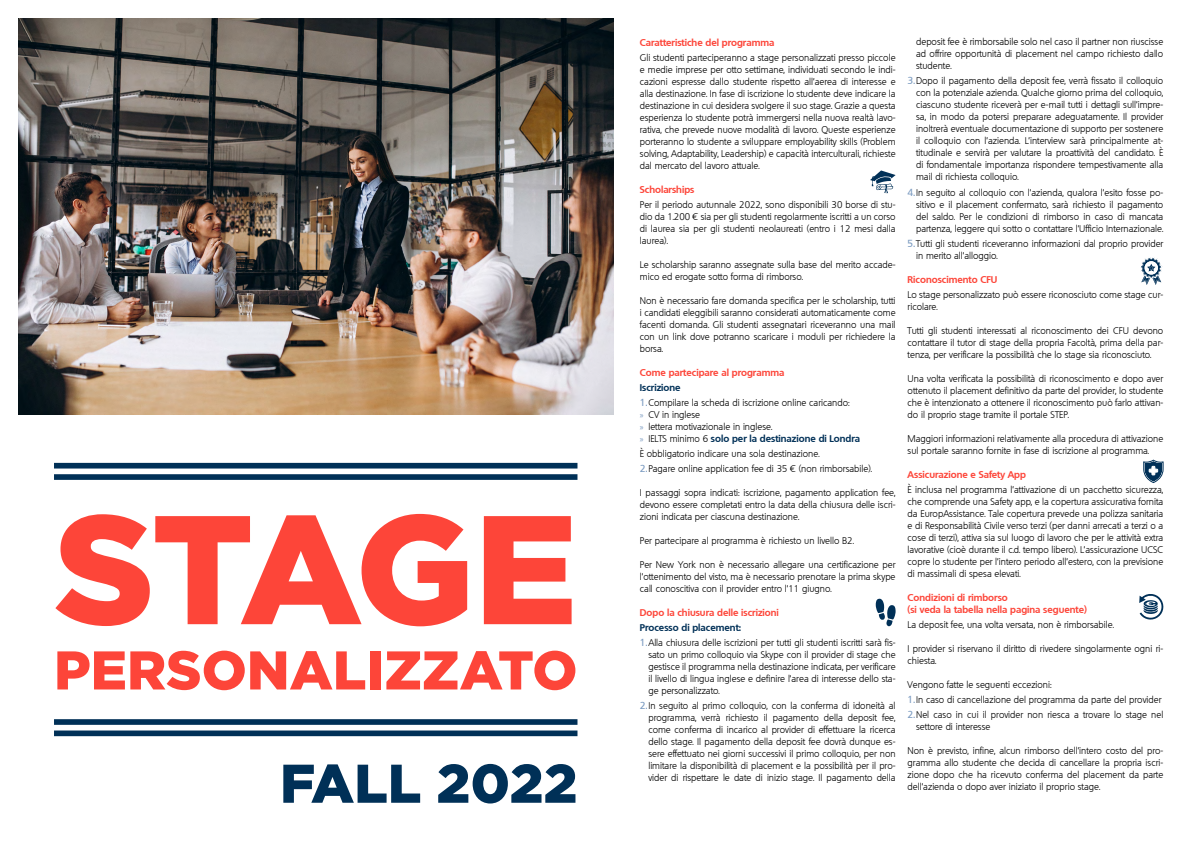
<style>
.page{position:relative;width:1191px;height:842px;background:#fff}
.page>*{position:absolute;margin:0;border:0;box-sizing:border-box;transform-origin:0 0}
.t1{font:900 154.4px "Gotham";letter-spacing:-.035em;color:#fd4539}
.t2{font:900 54.4px "Gotham";color:#fd4539}
.t3{font:900 54.4px "Gotham";color:#003057}
.t4{font:300 9.5px/12px "Quebec";color:#000;text-align:justify}
.t5{font:700 9.5px/12px "Quebec";color:#fd4539}
.s1{font-weight:700;color:#003057}
.s2{font-weight:500;font-size:10px;color:#7a9ac0}
.s3{font-family:"Myriad Pro";font-weight:400;font-size:9px;color:#7a9ac0}
</style>
<div class="page">
<img style="left:18px;top:18px;width:595px;height:397px">
<svg style="left:870px;top:170px;width:25px;height:24px"></svg>
<svg style="left:875px;top:599px;width:20px;height:27px"></svg>
<svg style="left:1143px;top:460px;width:20px;height:23px"></svg>
<svg style="left:1141px;top:257px;width:22px;height:28px"></svg>
<svg style="left:1139px;top:594px;width:25px;height:26px"></svg>
<div style="left:54px;top:730px;width:523px;height:6px;background:#003057"></div>
<div style="left:54px;top:719px;width:523px;height:6px;background:#003057"></div>
<div style="left:54px;top:474px;width:523px;height:6px;background:#003057"></div>
<div style="left:54px;top:463px;width:523px;height:5px;background:#003057"></div>
<h1 class="t1" style="left:54px;top:463px;width:525px">STAGE</h1>
<h2 class="t2" style="left:54px;top:633px;width:525px">PERSONALIZZATO</h2>
<h2 class="t3" style="left:280px;top:746px;width:299px">FALL 2022</h2>
<p class="t5" style="left:640px;top:36px;width:136px">Caratteristiche del programma</p>
<p class="t4" style="left:640px;top:51px;width:257px">Gli studenti parteciperanno a stage personalizzati presso piccole e medie imprese per otto settimane, individuati secondo le indi&shy;cazioni espresse dallo studente rispetto all’aerea di interesse e alla destinazione. In fase di iscrizione lo studente deve indicare la destinazione in cui desidera svolgere il suo stage. Grazie a questa esperienza lo studente potrà immergersi nella nuova realtà lavo&shy;rativa, che prevede nuove modalità di lavoro. Queste esperienze porteranno lo studente a sviluppare employability skills (Problem solving, Adaptability, Leadership) e capacità interculturali, richieste dal mercato del lavoro attuale.</p>
<p class="t5" style="left:640px;top:183px;width:56px">Scholarships</p>
<p class="t4" style="left:640px;top:198px;width:257px">Per il periodo autunnale 2022, sono disponibili 30 borse di stu&shy;dio da 1.200 € sia per gli studenti regolarmente iscritti a un corso di laurea sia per gli studenti neolaureati (entro i 12 mesi dalla laurea).</p>
<p class="t4" style="left:640px;top:258px;width:257px">Le scholarship saranno assegnate sulla base del merito accade&shy;mico ed erogate sotto forma di rimborso.</p>
<p class="t4" style="left:640px;top:294px;width:257px">Non è necessario fare domanda specifica per le scholarship, tutti i candidati eleggibili saranno considerati automaticamente come facenti domanda. Gli studenti assegnatari riceveranno una mail con un link dove potranno scaricare i moduli per richiedere la borsa.</p>
<p class="t5" style="left:640px;top:366px;width:146px">Come partecipare al programma</p>
<p class="t4" style="left:640px;top:380px;width:211px;line-height:15px"><span class="s1">Iscrizione<br></span><span class="s2">1.</span>Compilare la scheda di iscrizione online caricando:</p>
<p class="t4" style="left:640px;top:408px;width:222px;text-align:left"><span class="s3">»</span> CV in inglese<br><span class="s3">»</span> lettera motivazionale in inglese.<br><span class="s3">»</span> IELTS minimo 6 <span class="s1">solo per la destinazione di Londra</span></p>
<p class="t4" style="left:640px;top:446px;width:234px;line-height:15px">È obbligatorio indicare una sola destinazione.<br><span class="s2">2.</span>Pagare online application fee di 35 € (non rimborsabile).</p>
<p class="t4" style="left:640px;top:486px;width:257px">I passaggi sopra indicati: iscrizione, pagamento application fee, devono essere completati entro la data della chiusura delle iscri&shy;zioni indicata per ciascuna destinazione.</p>
<p class="t4" style="left:640px;top:534px;width:215px">Per partecipare al programma è richiesto un livello B2.</p>
<p class="t4" style="left:640px;top:558px;width:257px">Per New York non è necessario allegare una certificazione per l’ottenimento del visto, ma è necessario prenotare la prima skype call conoscitiva con il provider entro l’11 giugno.</p>
<p class="t5" style="left:640px;top:606px;width:140px">Dopo la chiusura delle iscrizioni</p>
<p class="t4" style="left:640px;top:620px;width:257px;line-height:15px"><span class="s1">Processo di placement:<br></span><span class="s2">1.</span>Alla chiusura delle iscrizioni per tutti gli studenti iscritti sarà fis-</p>
<p class="t4" style="left:648px;top:648px;width:249px">sato un primo colloquio via Skype con il provider di stage che gestisce il programma nella destinazione indicata, per verificare il livello di lingua inglese e definire l’area di interesse dello sta&shy;ge personalizzato.</p>
<p class="t4" style="left:648px;top:699px;width:249px;text-indent:-9px"><span class="s2">2.</span> In seguito al primo colloquio, con la conferma di idoneità al programma, verrà richiesto il pagamento della deposit fee, come conferma di incarico al provider di effettuare la ricerca dello stage. Il pagamento della deposit fee dovrà dunque es&shy;sere effettuato nei giorni successivi il primo colloquio, per non limitare la disponibilità di placement e la possibilità per il pro&shy;vider di rispettare le date di inizio stage. Il pagamento della</p>
<p class="t4" style="left:916px;top:36px;width:249px">deposit fee è rimborsabile solo nel caso il partner non riuscisse ad offrire opportunità di placement nel campo richiesto dallo studente.</p>
<p class="t4" style="left:916px;top:75px;width:249px;text-indent:-9px"><span class="s2">3.</span>Dopo il pagamento della deposit fee, verrà fissato il colloquio con la potenziale azienda. Qualche giorno prima del colloquio, ciascuno studente riceverà per e-mail tutti i dettagli sull’impre&shy;sa, in modo da potersi preparare adeguatamente. Il provider inoltrerà eventuale documentazione di supporto per sostenere il colloquio con l’azienda. L’interview sarà principalmente at&shy;titudinale e servirà per valutare la proattività del candidato. È di fondamentale importanza rispondere tempestivamente alla mail di richiesta colloquio.</p>
<p class="t4" style="left:916px;top:186px;width:249px;text-indent:-9px"><span class="s2">4.</span> In seguito al colloquio con l’azienda, qualora l’esito fosse po&shy;sitivo e il placement confermato, sarà richiesto il pagamento del saldo. Per le condizioni di rimborso in caso di mancata partenza, leggere qui sotto o contattare l’Ufficio Internazionale.</p>
<p class="t4" style="left:916px;top:237px;width:249px;text-indent:-9px"><span class="s2">5.</span> Tutti gli studenti riceveranno informazioni dal proprio provider in merito all’alloggio.</p>
<p class="t5" style="left:907px;top:273px;width:91px">Riconoscimento CFU</p>
<p class="t4" style="left:907px;top:288px;width:257px">Lo stage personalizzato può essere riconosciuto come stage cur&shy;ricolare.</p>
<p class="t4" style="left:907px;top:324px;width:257px">Tutti gli studenti interessati al riconoscimento dei CFU devono contattare il tutor di stage della propria Facoltà, prima della par&shy;tenza, per verificare la possibilità che lo stage sia riconosciuto.</p>
<p class="t4" style="left:907px;top:372px;width:257px">Una volta verificata la possibilità di riconoscimento e dopo aver ottenuto il placement definitivo da parte del provider, lo studente che è intenzionato a ottenere il riconoscimento può farlo attivan&shy;do il proprio stage tramite il portale STEP.</p>
<p class="t4" style="left:907px;top:432px;width:257px">Maggiori informazioni relativamente alla procedura di attivazione sul portale saranno fornite in fase di iscrizione al programma.</p>
<p class="t5" style="left:907px;top:468px;width:120px">Assicurazione e Safety App</p>
<p class="t4" style="left:907px;top:483px;width:257px">È inclusa nel programma l’attivazione di un pacchetto sicurezza, che comprende una Safety app, e la copertura assicurativa fornita da EuropAssistance. Tale copertura prevede una polizza sanitaria e di Responsabilità Civile verso terzi (per danni arrecati a terzi o a cose di terzi), attiva sia sul luogo di lavoro che per le attività extra lavorative (cioè durante il c.d. tempo libero). L’assicurazione UCSC copre lo studente per l’intero periodo all’estero, con la previsione di massimali di spesa elevati.</p>
<p class="t5" style="left:907px;top:591px;width:181px">Condizioni di rimborso<br>(si veda la tabella nella pagina seguente)</p>
<p class="t4" style="left:907px;top:618px;width:208px">La deposit fee, una volta versata, non è rimborsabile.</p>
<p class="t4" style="left:907px;top:642px;width:257px">I provider si riservano il diritto di rivedere singolarmente ogni ri&shy;chiesta.</p>
<p class="t4" style="left:907px;top:678px;width:146px">Vengono fatte le seguenti eccezioni:</p>
<p class="t4" style="left:907px;top:692px;width:257px;line-height:15px"><span class="s2">1.</span> In caso di cancellazione del programma da parte del provider<br><span class="s2">2.</span>Nel caso in cui il provider non riesca a trovare lo stage nel</p>
<p class="t4" style="left:916px;top:720px;width:76px">settore di interesse</p>
<p class="t4" style="left:907px;top:744px;width:257px">Non è previsto, infine, alcun rimborso dell’intero costo del pro&shy;gramma allo studente che decida di cancellare la propria iscri&shy;zione dopo che ha ricevuto conferma del placement da parte dell’azienda o dopo aver iniziato il proprio stage.</p>
</div>
